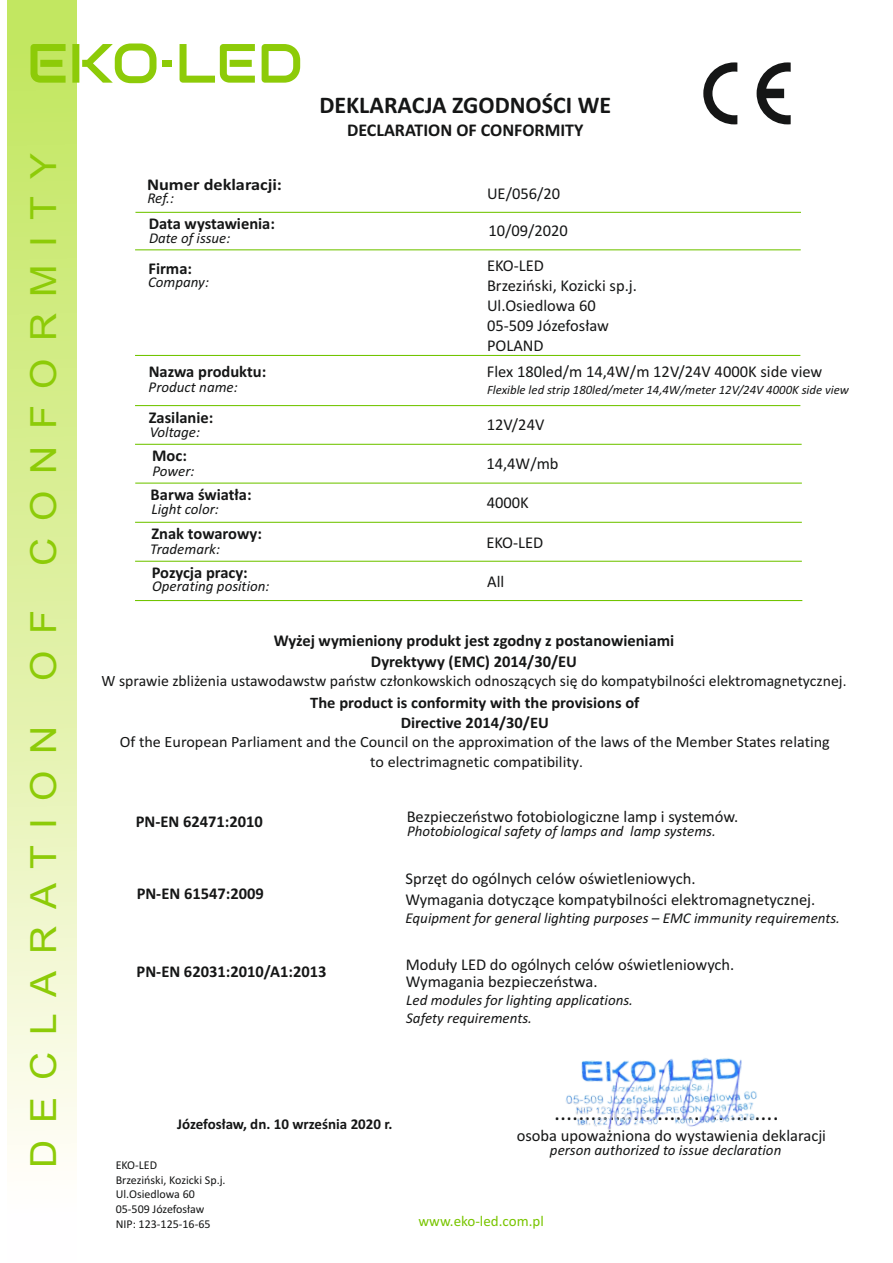
<style>
.page{position:relative;width:893px;height:1263px;background:#fff}
.page>*{position:absolute;margin:0;border:0;box-sizing:border-box;transform-origin:0 0}
.t1{font:36px "Arial";letter-spacing:.43em;color:#8dcb08;scale:1.08 1}
.t2{font:24px "Calibri";color:#151616}
.t3{font:700 24px "Calibri";color:#151616}
.t4{font:700 18px "Calibri";color:#151616}
.t5{font:16.5px/20.1px "Calibri";color:#151616}
.t6{font:700 16.5px/20.1px "Calibri";color:#151616;text-align:center}
.t7{font:700 16.5px "Calibri";color:#151616;scale:1.11 1}
.t8{font:700 16.05px/19.6px "Calibri";color:#151616;text-align:center}
.t9{font:15.75px/19.2px "Calibri";color:#151616;text-align:center}
.t10{font:italic 15px/18.3px "Calibri";color:#151616}
.t11{font:700 15px "Calibri";color:#151616}
.t12{font:15px "Calibri";color:#79c500}
.t13{font:italic 12.75px "Calibri";color:#151616}
.t14{font:12px/14.7px "Calibri";color:#151616}
.s1{font-size:15px}
</style>
<div class="page">
<div style="left:8px;top:0;width:69px;height:1262px;background:linear-gradient(to bottom,#c0e556,#fffefd)"></div>
<hr style="left:135px;top:212px;width:666px;height:1px;background:#71c400">
<hr style="left:135px;top:355px;width:665px;height:1px;background:#71c400">
<hr style="left:135px;top:249px;width:666px;height:1px;background:#71c400">
<hr style="left:135px;top:405px;width:665px;height:1px;background:#71c400">
<hr style="left:135px;top:483px;width:667px;height:1px;background:#71c400">
<hr style="left:135px;top:561px;width:667px;height:1px;background:#71c400">
<hr style="left:135px;top:600px;width:667px;height:1px;background:#71c400">
<svg style="left:31px;top:44px;width:35px;height:39px"></svg>
<svg style="left:72px;top:43px;width:85px;height:40px"></svg>
<div style="left:162px;top:60px;width:10px;height:6px;background:#8dcb08"></div>
<svg style="left:180px;top:44px;width:75px;height:39px"></svg>
<svg style="left:262px;top:44px;width:38px;height:39px"></svg>
<svg style="left:703px;top:62px;width:34px;height:62px"></svg>
<svg style="left:757px;top:62px;width:34px;height:62px"></svg>
<img style="left:566px;top:1058px;width:191px;height:72px">
<hr style="left:135px;top:444px;width:667px;height:1px;background:#71c400">
<hr style="left:135px;top:522px;width:667px;height:1px;background:#71c400">
<h1 class="t1" style="left:30px;top:1168px;width:941px;rotate:-90deg">DECLARATION OF CONFORMITY</h1>
<h2 class="t3" style="left:319px;top:95px;width:293px">DEKLARACJA ZGODNOŚCI WE</h2>
<p class="t4" style="left:347px;top:123px;width:238px">DECLARATION OF CONFORMITY</p>
<p class="t7" style="left:147px;top:177px;width:123px">Numer deklaracji:</p>
<p class="t10" style="left:147px;top:190px;width:28px">Ref.:</p>
<p class="t5" style="left:487px;top:185px;width:75px">UE/056/20</p>
<p class="t6" style="left:149px;top:215px;width:128px">Data wystawienia:</p>
<p class="t10" style="left:149px;top:231px;width:83px">Date of issue:</p>
<p class="t5" style="left:488px;top:222px;width:81px">10/09/2020</p>
<p class="t6" style="left:148px;top:259px;width:45px">Firma:</p>
<p class="t10" style="left:148px;top:274px;width:62px">Company:</p>
<p class="t6" style="left:149px;top:363px;width:119px">Nazwa produktu:</p>
<p class="t10" style="left:149px;top:379px;width:91px">Product name:</p>
<p class="t6" style="left:149px;top:408px;width:66px">Zasilanie:</p>
<p class="t10" style="left:150px;top:424px;width:52px">Voltage:</p>
<p class="t5" style="left:487px;top:257px;width:151px">EKO-LED<br>Brzeziński, Kozicki sp.j.<br>Ul.Osiedlowa 60<br>05-509 Józefosław<br>POLAND</p>
<p class="t5" style="left:487px;top:362px;width:337px">Flex 180led/m 14,4W/m 12V/24V 4000K side view</p>
<p class="t5" style="left:487px;top:416px;width:59px">12V/24V</p>
<p class="t13" style="left:487px;top:384px;width:363px">Flexible led strip 180led/meter 14,4W/meter 12V/24V 4000K side view</p>
<p class="t6" style="left:152px;top:447px;width:36px">Moc:</p>
<p class="t10" style="left:152px;top:463px;width:44px">Power:</p>
<p class="t5" style="left:486px;top:455px;width:74px">14,4W/mb</p>
<p class="t6" style="left:151px;top:485px;width:102px">Barwa światła:</p>
<p class="t10" style="left:151px;top:501px;width:69px">Light color:</p>
<p class="t5" style="left:487px;top:494px;width:44px">4000K</p>
<p class="t6" style="left:151px;top:525px;width:112px">Znak towarowy:</p>
<p class="t10" style="left:150px;top:541px;width:71px">Trademark:</p>
<p class="t6" style="left:152px;top:564px;width:98px">Pozycja pracy:</p>
<p class="t10" style="left:152px;top:579px;width:119px">Operating position:</p>
<p class="t5" style="left:486px;top:533px;width:58px">EKO-LED</p>
<p class="t5" style="left:487px;top:573px;width:19px">All</p>
<p class="t6" style="left:274px;top:632px;width:402px">Wyżej wymieniony produkt jest zgodny z postanowieniami<br>Dyrektywy (EMC) 2014/30/EU</p>
<p class="t9" style="left:102px;top:672px;width:746px">W sprawie zbliżenia ustawodawstw państw członkowskich odnoszących się do kompatybilności elektromagnetycznej<span class="s1">.</span></p>
<p class="t8" style="left:310px;top:694px;width:331px">The product is conformity with the provisions of<br>Directive 2014/30/EU</p>
<p class="t9" style="left:120px;top:734px;width:712px">Of the European Parliament and the Council on the approximation of the laws of the Member States relating to electrimagnetic compatibility<span class="s1">.</span></p>
<p class="t6" style="left:136px;top:813px;width:129px">PN-EN 62471:2010</p>
<p class="t5" style="left:407px;top:807px;width:333px">Bezpieczeństwo fotobiologiczne lamp i systemów.</p>
<p class="t10" style="left:407px;top:823px;width:310px">Photobiological safety of lamps and lamp systems.</p>
<p class="t6" style="left:137px;top:884px;width:129px">PN-EN 61547:2009</p>
<p class="t5" style="left:405px;top:870px;width:411px">Sprzęt do ogólnych celów oświetleniowych.<br>Wymagania dotyczące kompatybilności elektromagnetycznej.</p>
<p class="t10" style="left:405px;top:910px;width:436px">Equipment for general lighting purposes – EMC immunity requirements.</p>
<p class="t6" style="left:137px;top:963px;width:191px">PN-EN 62031:2010/A1:2013</p>
<p class="t5" style="left:406px;top:956px;width:330px">Moduły LED do ogólnych celów oświetleniowych.</p>
<p class="t10" style="left:406px;top:992px;width:228px">Led modules for lighting applications.<br>Safety requirements.</p>
<p class="t5" style="left:406px;top:973px;width:193px">Wymagania bezpieczeństwa.</p>
<p class="t11" style="left:177px;top:1118px;width:217px">Józefosław, dn. 10 września 2020 r.</p>
<p class="t14" style="left:116px;top:1159px;width:111px">EKO-LED<br>Brzeziński, Kozicki Sp.j.<br>Ul.Osiedlowa 60<br>05-509 Józefosław<br>NIP: 123-125-16-65</p>
<h2 class="t2" style="left:554px;top:1102px;width:226px">.....................................</h2>
<p class="t5" style="left:517px;top:1127px;width:311px">osoba upoważniona do wystawienia deklaracji</p>
<p class="t10" style="left:550px;top:1142px;width:233px">person authorized to issue declaration</p>
<p class="t12" style="left:419px;top:1214px;width:127px">www.eko-led.com.pl</p>
</div>
